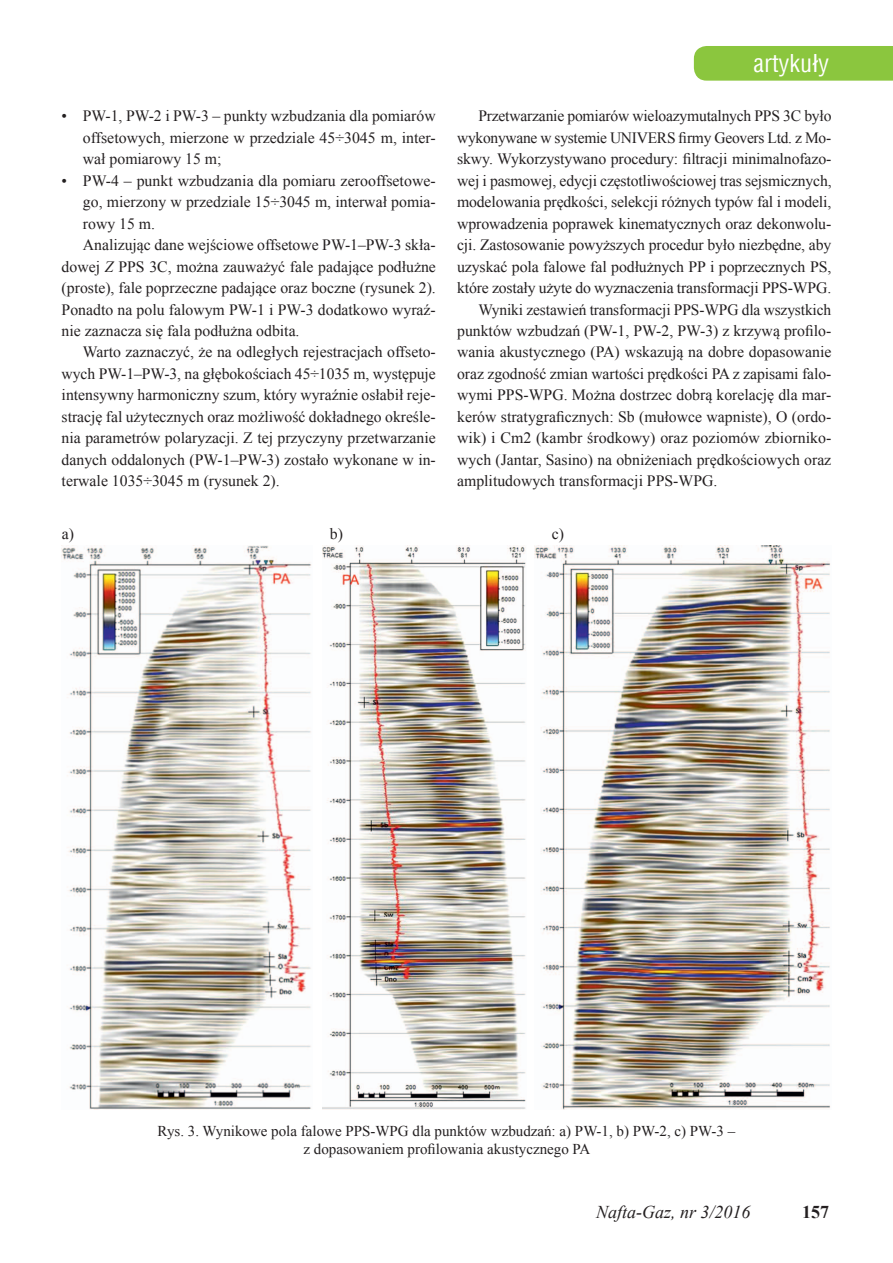
<style>
.page{position:relative;width:893px;height:1263px;background:#fff}
.page>*{position:absolute;margin:0;border:0;box-sizing:border-box;transform-origin:0 0}
.t1{font:24px "Switzerland Condensed";color:#fff}
.t2{font:italic 18px "Times New Roman";color:#231f20}
.t3{font:700 18px "Times New Roman";color:#231f20}
.t4{font:15.75px/21.5px "Times New Roman";color:#231f20;text-align:justify}
.t5{font:15px/18px "Times New Roman";color:#231f20;text-align:center}
.s1{font-style:italic}
</style>
<div class="page">
<div style="left:694px;top:46px;width:199px;height:35px;background:#8bc63e"></div>
<img style="left:62px;top:545px;width:250px;height:564px">
<img style="left:323px;top:545px;width:203px;height:564px">
<img style="left:534px;top:545px;width:296px;height:564px">
<p class="t4" style="left:83px;top:105px;width:354px;text-indent:-21px">• PW-1, PW-2 i PW-3 – punkty wzbudzania dla pomiarów offsetowych, mierzone w przedziale 45÷3045 m, inter&shy;wał pomiarowy 15 m;</p>
<p class="t4" style="left:62px;top:170px;width:376px">• PW-4 – punkt wzbudzania dla pomiaru zerooffsetowe-</p>
<p class="t4" style="left:83px;top:191px;width:354px">go, mierzony w przedziale 15÷3045 m, interwał pomia-</p>
<p class="t4" style="left:83px;top:212px;width:74px">rowy 15 m.</p>
<p class="t4" style="left:83px;top:234px;width:354px">Analizując dane wejściowe offsetowe PW-1–PW-3 skła-</p>
<p class="t4" style="left:62px;top:255px;width:376px">dowej <span class="s1">Z</span> PPS 3C, można zauważyć fale padające podłużne</p>
<p class="t4" style="left:62px;top:277px;width:376px">(proste), fale poprzeczne padające oraz boczne (rysunek 2).</p>
<p class="t4" style="left:62px;top:298px;width:376px">Ponadto na polu falowym PW-1 i PW-3 dodatkowo wyraź-</p>
<p class="t4" style="left:62px;top:320px;width:239px">nie zaznacza się fala podłużna odbita.</p>
<p class="t4" style="left:83px;top:341px;width:354px">Warto zaznaczyć, że na odległych rejestracjach offseto-</p>
<p class="t4" style="left:62px;top:363px;width:376px">wych PW-1–PW-3, na głębokościach 45÷1035 m, występuje</p>
<p class="t4" style="left:62px;top:384px;width:376px">intensywny harmoniczny szum, który wyraźnie osłabił reje-</p>
<p class="t4" style="left:62px;top:406px;width:376px">strację fal użytecznych oraz możliwość dokładnego określe-</p>
<p class="t4" style="left:62px;top:427px;width:376px">nia parametrów polaryzacji. Z tej przyczyny przetwarzanie</p>
<p class="t4" style="left:62px;top:448px;width:376px">danych oddalonych (PW-1–PW-3) zostało wykonane w in-</p>
<p class="t4" style="left:62px;top:470px;width:220px">terwale 1035÷3045 m (rysunek 2).</p>
<h1 class="t1" style="left:754px;top:48px;width:77px">artykuły</h1>
<p class="t4" style="left:478px;top:105px;width:355px">Przetwarzanie pomiarów wieloazymutalnych PPS 3C było</p>
<p class="t4" style="left:457px;top:127px;width:376px">wykonywane w systemie UNIVERS firmy Geovers Ltd. z Mo-</p>
<p class="t4" style="left:457px;top:148px;width:376px">skwy. Wykorzystywano procedury: filtracji minimalnofazo-</p>
<p class="t4" style="left:457px;top:170px;width:376px">wej i pasmowej, edycji częstotliwościowej tras sejsmicznych,</p>
<p class="t4" style="left:457px;top:191px;width:376px">modelowania prędkości, selekcji różnych typów fal i modeli,</p>
<p class="t4" style="left:457px;top:212px;width:376px">wprowadzenia poprawek kinematycznych oraz dekonwolu-</p>
<p class="t4" style="left:457px;top:234px;width:376px">cji. Zastosowanie powyższych procedur było niezbędne, aby</p>
<p class="t4" style="left:457px;top:255px;width:376px">uzyskać pola falowe fal podłużnych PP i poprzecznych PS,</p>
<p class="t4" style="left:457px;top:277px;width:376px">które zostały użyte do wyznaczenia transformacji PPS-WPG.</p>
<p class="t4" style="left:478px;top:298px;width:354px">Wyniki zestawień transformacji PPS-WPG dla wszystkich</p>
<p class="t4" style="left:457px;top:320px;width:376px">punktów wzbudzań (PW-1, PW-2, PW-3) z krzywą profilo-</p>
<p class="t4" style="left:457px;top:341px;width:376px">wania akustycznego (PA) wskazują na dobre dopasowanie</p>
<p class="t4" style="left:457px;top:363px;width:376px">oraz zgodność zmian wartości prędkości PA z zapisami falo-</p>
<p class="t4" style="left:457px;top:384px;width:376px">wymi PPS-WPG. Można dostrzec dobrą korelację dla mar-</p>
<p class="t4" style="left:457px;top:406px;width:376px">kerów stratygraficznych: Sb (mułowce wapniste), O (ordo-</p>
<p class="t4" style="left:457px;top:427px;width:376px">wik) i Cm2 (kambr środkowy) oraz poziomów zbiorniko-</p>
<p class="t4" style="left:457px;top:448px;width:376px">wych (Jantar, Sasino) na obniżeniach prędkościowych oraz</p>
<p class="t4" style="left:457px;top:470px;width:262px">amplitudowych transformacji PPS-WPG.</p>
<p class="t4" style="left:62px;top:522px;width:14px">a)</p>
<p class="t4" style="left:330px;top:522px;width:15px">b)</p>
<p class="t4" style="left:552px;top:522px;width:14px">c)</p>
<p class="t5" style="left:158px;top:1121px;width:579px">Rys. 3. Wynikowe pola falowe PPS-WPG dla punktów wzbudzań: a) PW-1, b) PW-2, c) PW-3 – z dopasowaniem profilowania akustycznego PA</p>
<p class="t2" style="left:596px;top:1200px;width:156px">Nafta-Gaz, nr 3/2016</p>
<p class="t3" style="left:802px;top:1199px;width:28px">157</p>
</div>
